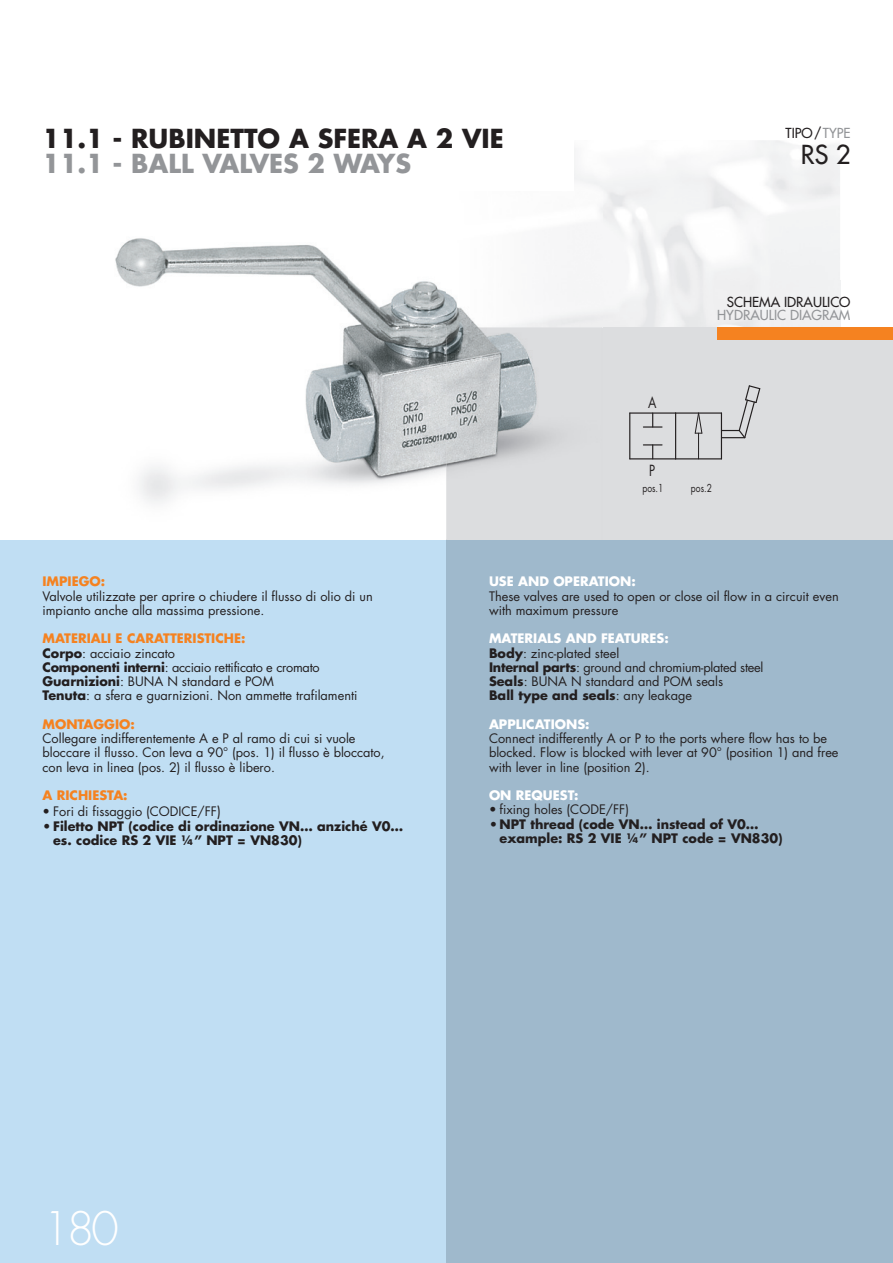
<style>
.page{position:relative;width:893px;height:1263px;background:#fff}
.page>*{position:absolute;margin:0;border:0;box-sizing:border-box;transform-origin:0 0}
.t1{font:300 45px "Futura";color:#fff}
.t2{font:700 25.5px "Futura";color:#231f20}
.t3{font:700 25.5px "Futura";color:#939598}
.t4{font:25.5px "Futura";color:#231f20}
.t5{font:15px "Futura";color:#231f20;scale:.8 1}
.t6{font:13.5px "Futura";color:#231f20}
.t7{font:13.5px "Futura";color:#939598}
.t8{font:12.75px/14.2px "Futura";color:#231f20}
.t9{font:700 12.75px/14.2px "Futura";color:#231f20}
.t10{font:700 12.75px "Futura";color:#fff}
.t11{font:700 12.75px "Futura";color:#f58220}
.t12{font:10.65px "Futura";color:#231f20;scale:.8 1}
.s1{color:#939598}
.s2{font-weight:700;color:#f58220}
.s3{font-weight:700}
.s4{font-size:13.5px}
.s5{font-weight:700;color:#fff}
</style>
<div class="page">
<div style="left:446px;top:327px;width:447px;height:256px;background:#dcdddf"></div>
<img style="left:115px;top:191px;width:487px;height:313px">
<div style="left:0;top:540px;width:893px;height:723px;background:#c0def3"></div>
<div style="left:446px;top:540px;width:447px;height:723px;background:#9fb9cc"></div>
<svg style="left:695px;top:414px;width:7px;height:44px"></svg>
<hr style="left:676px;top:458px;width:45px;height:1px;background:#231f20">
<hr style="left:721px;top:413px;width:1px;height:46px;background:#231f20">
<hr style="left:675px;top:413px;width:1px;height:46px;background:#231f20">
<hr style="left:676px;top:412px;width:45px;height:2px;background:#231f20">
<hr style="left:630px;top:458px;width:46px;height:1px;background:#231f20">
<hr style="left:629px;top:413px;width:1px;height:46px;background:#231f20">
<hr style="left:630px;top:412px;width:46px;height:2px;background:#231f20">
<svg style="left:643px;top:413px;width:19px;height:15px"></svg>
<svg style="left:643px;top:444px;width:19px;height:15px"></svg>
<svg style="left:721px;top:385px;width:40px;height:54px"></svg>
<div style="left:718px;top:327px;width:175px;height:13px;background:#f58220"></div>
<h2 class="t2" style="left:43px;top:121px;width:463px">11.1 - RUBINETTO A SFERA A 2 VIE</h2>
<h2 class="t3" style="left:43px;top:147px;width:370px">11.1 - BALL VALVES 2 WAYS</h2>
<p class="t6" style="left:785px;top:125px;width:66px">TIPO/<span class="s1">TYPE</span></p>
<h2 class="t4" style="left:801px;top:138px;width:51px">RS 2</h2>
<p class="t5" style="left:648px;top:392px;width:12px">A</p>
<p class="t6" style="left:727px;top:293px;width:125px">SCHEMA IDRAULICO</p>
<p class="t7" style="left:717px;top:307px;width:135px">HYDRAULIC DIAGRAM</p>
<p class="t5" style="left:649px;top:461px;width:9px">P</p>
<p class="t12" style="left:642px;top:481px;width:28px">pos.1</p>
<p class="t12" style="left:691px;top:481px;width:28px">pos.2</p>
<p class="t11" style="left:43px;top:573px;width:64px">IMPIEGO:</p>
<p class="t8" style="left:43px;top:589px;width:332px">Valvole utilizzate per aprire o chiudere il flusso di olio di un impianto anche alla massima pressione.</p>
<p class="t8" style="left:43px;top:632px;width:316px"><span class="s2">MATERIALI E CARATTERISTICHE:<br></span><span class="s3">Corpo</span>: acciaio zincato<br><span class="s3">Componenti interni</span>: acciaio rettificato e cromato <span class="s3">Guarnizioni</span>: BUNA N standard e POM<br><span class="s3">Tenuta</span>: a sfera e guarnizioni. Non ammette trafilamenti</p>
<p class="t11" style="left:43px;top:716px;width:94px">MONTAGGIO:</p>
<p class="t8" style="left:43px;top:731px;width:344px">Collegare indifferentemente A e P al ramo di cui si vuole bloccare il flusso. Con leva a 90° (pos. 1) il flusso è bloccato, con leva in linea (pos. 2) il flusso è libero.</p>
<p class="t11" style="left:43px;top:787px;width:87px">A RICHIESTA:</p>
<p class="t8" style="left:43px;top:805px;width:180px">• Fori di fissaggio (CODICE/FF<span class="s4">)</span></p>
<p class="t9" style="left:53px;top:818px;width:352px;text-indent:-11px">• Filetto NPT (codice di ordinazione VN… anziché V0… es. codice RS 2 VIE ¼” NPT = VN830)</p>
<p class="t10" style="left:489px;top:573px;width:148px">USE AND OPERATION:</p>
<p class="t8" style="left:489px;top:589px;width:351px">These valves are used to open or close oil flow in a circuit even with maximum pressure</p>
<p class="t8" style="left:489px;top:632px;width:276px"><span class="s5">MATERIALS AND FEATURES:<br></span><span class="s3">Body</span>: zinc-plated steel<br><span class="s3">Internal parts</span>: ground and chromium-plated steel <span class="s3">Seals</span>: BUNA N standard and POM seals<br><span class="s3">Ball type and seals</span>: any leakage</p>
<p class="t10" style="left:489px;top:716px;width:102px">APPLICATIONS:</p>
<p class="t8" style="left:489px;top:731px;width:351px">Connect indifferently A or P to the ports where flow has to be blocked. Flow is blocked with lever at 90° (position 1) and free with lever in line (position 2).</p>
<p class="t10" style="left:489px;top:787px;width:91px">ON REQUEST:</p>
<p class="t8" style="left:489px;top:803px;width:141px">• fixing holes (CODE/FF)</p>
<p class="t9" style="left:500px;top:817px;width:285px;text-indent:-11px">• NPT thread (code VN… instead of V0… example: RS 2 VIE ¼” NPT code = VN830)</p>
<h1 class="t1" style="left:43px;top:1201px;width:78px">180</h1>
</div>
